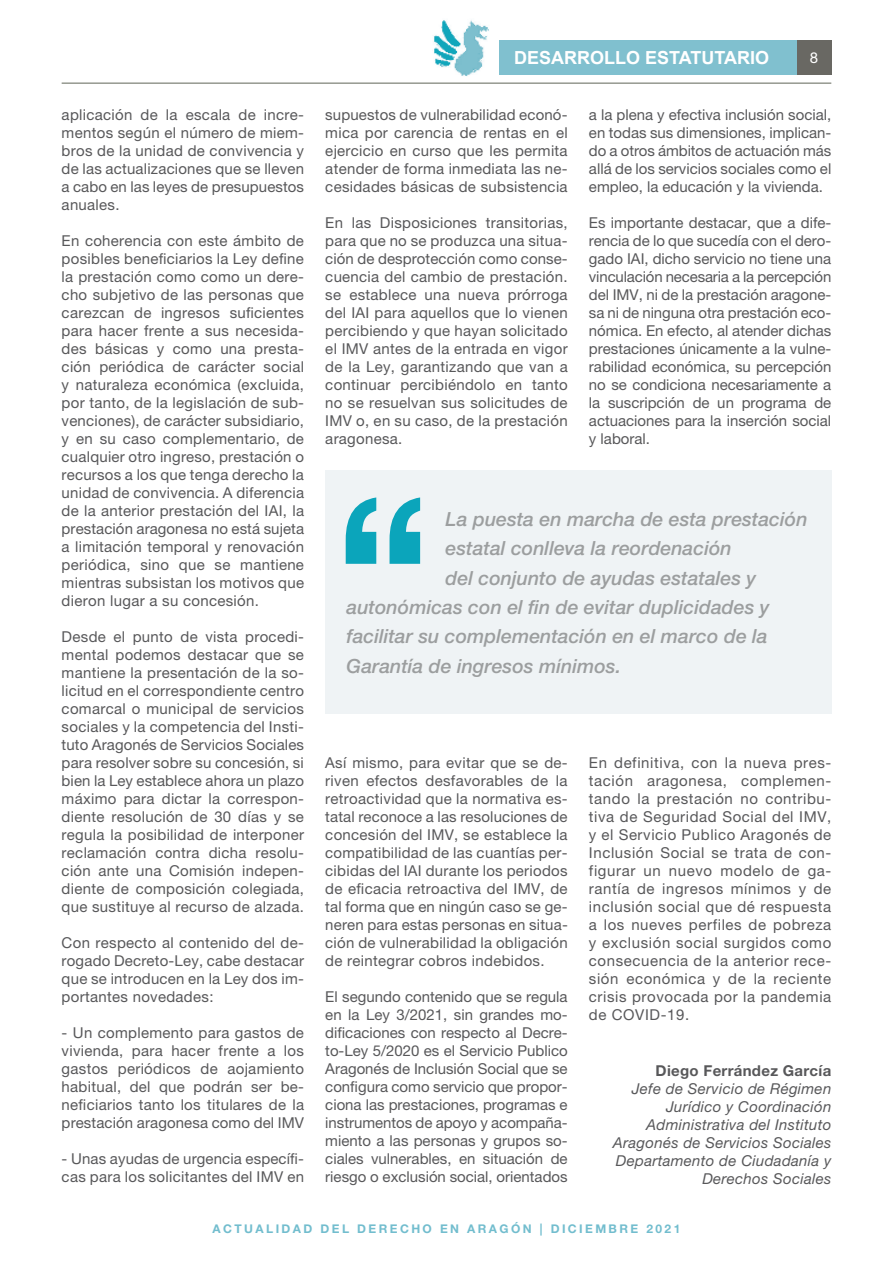
<style>
.page{position:relative;width:893px;height:1263px;background:#fff}
.page>*{position:absolute;margin:0;border:0;box-sizing:border-box;transform-origin:0 0}
.t1{font:italic 500 19.5px "Helvetica Neue LT Pro";color:#9c9e9f}
.t2{font:700 18px "Arial";color:#fff}
.t3{font:15px/18px "Helvetica Neue LT Pro";letter-spacing:.02em;color:#58585a;text-align:justify}
.t4{font:italic 15px/18px "Helvetica Neue LT Pro";letter-spacing:.02em;color:#58585a;text-align:right}
.t5{font:700 15px "Helvetica Neue LT Pro";letter-spacing:.02em;color:#58585a}
.t6{font:15px "Helvetica Neue LT Pro";color:#fff}
.t7{font:700 12px "Helvetica Neue LT Pro";letter-spacing:.2em;color:#72bdce}
</style>
<div class="page">
<hr style="left:62px;top:83px;width:769px;height:1px;background:#72776b">
<div style="left:499px;top:40px;width:298px;height:34px;background:#80c0cf"></div>
<img style="left:434px;top:20px;width:55px;height:56px">
<div style="left:797px;top:40px;width:34px;height:34px;background:#696863"></div>
<div style="left:325px;top:470px;width:506px;height:244px;background:#eff3f5"></div>
<svg style="left:346px;top:497px;width:74px;height:67px"></svg>
<p class="t3" style="left:62px;top:106px;width:244px">aplicación de la escala de incre&shy;mentos según el número de miem&shy;bros de la unidad de convivencia y de las actualizaciones que se lleven a cabo en las leyes de presupuestos anuales.</p>
<p class="t3" style="left:62px;top:232px;width:244px">En coherencia con este ámbito de posibles beneficiarios la Ley define la prestación como como un dere&shy;cho subjetivo de las personas que carezcan de ingresos suficientes para hacer frente a sus necesida&shy;des básicas y como una presta&shy;ción periódica de carácter social y naturaleza económica (excluida, por tanto, de la legislación de sub&shy;venciones), de carácter subsidiario, y en su caso complementario, de cualquier otro ingreso, prestación o recursos a los que tenga derecho la unidad de convivencia. A diferencia de la anterior prestación del IAI, la prestación aragonesa no está sujeta a limitación temporal y renovación periódica, sino que se mantiene mientras subsistan los motivos que dieron lugar a su concesión.</p>
<p class="t3" style="left:62px;top:628px;width:244px">Desde el punto de vista procedi&shy;mental podemos destacar que se mantiene la presentación de la so&shy;licitud en el correspondiente centro comarcal o municipal de servicios sociales y la competencia del Insti&shy;tuto Aragonés de Servicios Sociales para resolver sobre su concesión, si bien la Ley establece ahora un plazo máximo para dictar la correspon&shy;diente resolución de 30 días y se regula la posibilidad de interponer reclamación contra dicha resolu&shy;ción ante una Comisión indepen&shy;diente de composición colegiada, que sustituye al recurso de alzada.</p>
<p class="t3" style="left:62px;top:934px;width:244px">Con respecto al contenido del de&shy;rogado Decreto-Ley, cabe destacar que se introducen en la Ley dos im&shy;portantes novedades:</p>
<p class="t3" style="left:62px;top:1024px;width:244px">- Un complemento para gastos de vivienda, para hacer frente a los gastos periódicos de aojamiento habitual, del que podrán ser be&shy;neficiarios tanto los titulares de la prestación aragonesa como del IMV</p>
<p class="t3" style="left:62px;top:1150px;width:244px">- Unas ayudas de urgencia específi&shy;cas para los solicitantes del IMV en</p>
<p class="t2" style="left:514px;top:46px;width:256px">DESARROLLO ESTATUTARIO</p>
<p class="t6" style="left:810px;top:48px;width:10px">8</p>
<p class="t3" style="left:325px;top:106px;width:244px">supuestos de vulnerabilidad econó&shy;mica por carencia de rentas en el ejercicio en curso que les permita atender de forma inmediata las ne&shy;cesidades básicas de subsistencia</p>
<p class="t3" style="left:325px;top:214px;width:244px">En las Disposiciones transitorias, para que no se produzca una situa&shy;ción de desprotección como conse&shy;cuencia del cambio de prestación. se establece una nueva prórroga del IAI para aquellos que lo vienen percibiendo y que hayan solicitado el IMV antes de la entrada en vigor de la Ley, garantizando que van a continuar percibiéndolo en tanto no se resuelvan sus solicitudes de IMV o, en su caso, de la prestación aragonesa.</p>
<p class="t3" style="left:589px;top:106px;width:244px">a la plena y efectiva inclusión social, en todas sus dimensiones, implican&shy;do a otros ámbitos de actuación más allá de los servicios sociales como el empleo, la educación y la vivienda.</p>
<p class="t3" style="left:589px;top:214px;width:244px">Es importante destacar, que a dife&shy;rencia de lo que sucedía con el dero&shy;gado IAI, dicho servicio no tiene una vinculación necesaria a la percepción del IMV, ni de la prestación aragone&shy;sa ni de ninguna otra prestación eco&shy;nómica. En efecto, al atender dichas prestaciones únicamente a la vulne&shy;rabilidad económica, su percepción no se condiciona necesariamente a la suscripción de un programa de actuaciones para la inserción social y laboral.</p>
<h1 class="t1" style="left:446px;top:507px;width:363px">La puesta en marcha de esta prestación</h1>
<h1 class="t1" style="left:446px;top:537px;width:288px">estatal conlleva la reordenación</h1>
<h1 class="t1" style="left:446px;top:566px;width:312px">del conjunto de ayudas estatales y</h1>
<h1 class="t1" style="left:347px;top:595px;width:425px">autonómicas con el fin de evitar duplicidades y</h1>
<h1 class="t1" style="left:347px;top:625px;width:423px">facilitar su complementación en el marco de la</h1>
<h1 class="t1" style="left:347px;top:654px;width:276px">Garantía de ingresos mínimos.</h1>
<p class="t3" style="left:325px;top:754px;width:244px">Así mismo, para evitar que se de&shy;riven efectos desfavorables de la retroactividad que la normativa es&shy;tatal reconoce a las resoluciones de concesión del IMV, se establece la compatibilidad de las cuantías per&shy;cibidas del IAI durante los periodos de eficacia retroactiva del IMV, de tal forma que en ningún caso se ge&shy;neren para estas personas en situa&shy;ción de vulnerabilidad la obligación de reintegrar cobros indebidos.</p>
<p class="t3" style="left:325px;top:988px;width:244px">El segundo contenido que se regula en la Ley 3/2021, sin grandes mo&shy;dificaciones con respecto al Decre&shy;to-Ley 5/2020 es el Servicio Publico Aragonés de Inclusión Social que se configura como servicio que propor&shy;ciona las prestaciones, programas e instrumentos de apoyo y acompaña&shy;miento a las personas y grupos so&shy;ciales vulnerables, en situación de riesgo o exclusión social, orientados</p>
<p class="t3" style="left:589px;top:754px;width:244px">En definitiva, con la nueva pres&shy;tación aragonesa, complemen&shy;tando la prestación no contribu&shy;tiva de Seguridad Social del IMV, y el Servicio Publico Aragonés de Inclusión Social se trata de con&shy;figurar un nuevo modelo de ga&shy;rantía de ingresos mínimos y de inclusión social que dé respuesta a los nueves perfiles de pobreza y exclusión social surgidos como consecuencia de la anterior rece&shy;sión económica y de la reciente crisis provocada por la pandemia de COVID-19.</p>
<p class="t5" style="left:656px;top:1062px;width:177px">Diego Ferrández García</p>
<p class="t4" style="left:613px;top:1080px;width:220px">Jefe de Servicio de Régimen<br>Jurídico y Coordinación<br>Administrativa del Instituto<br>Aragonés de Servicios Sociales<br>Departamento de Ciudadanía y<br>Derechos Sociales</p>
<p class="t7" style="left:213px;top:1221px;width:469px">ACTUALIDAD DEL DERECHO EN ARAGÓN | DICIEMBRE 2021</p>
</div>
